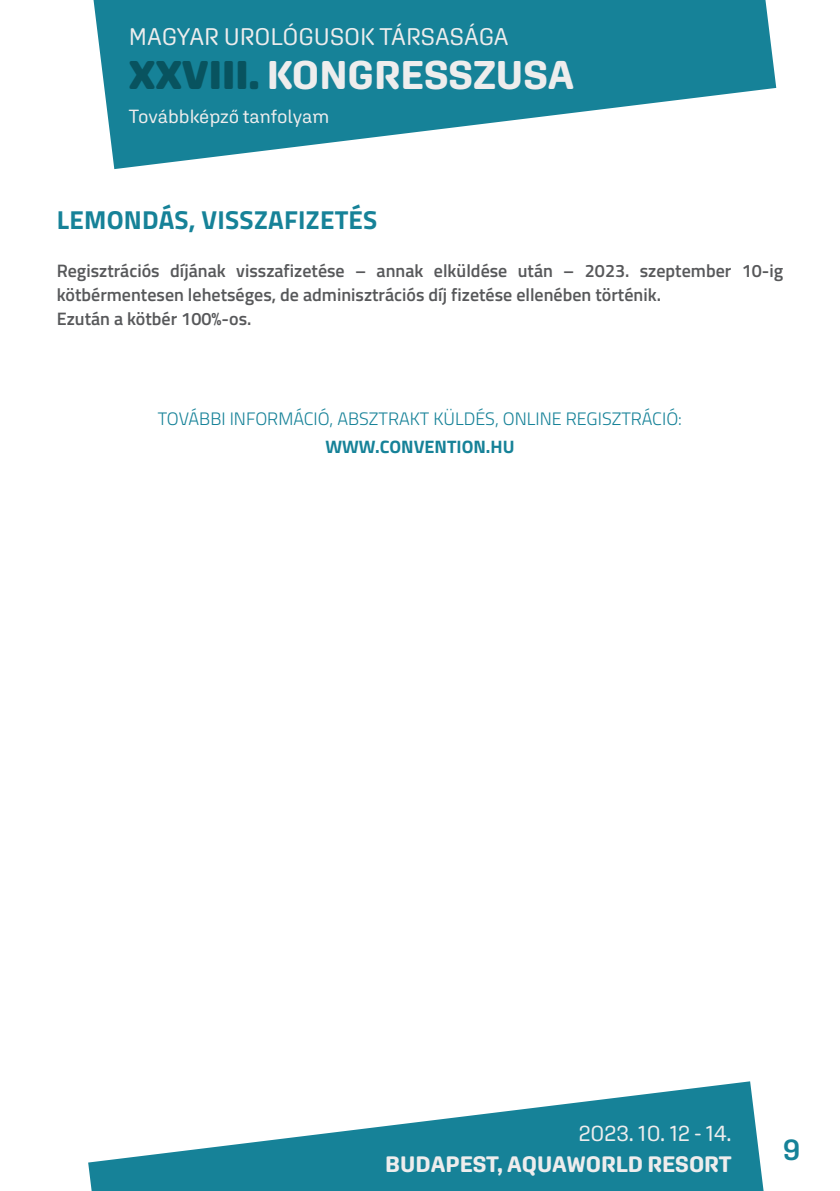
<style>
.page{position:relative;width:840px;height:1191px;background:#fff}
.page>*{position:absolute;margin:0;border:0;box-sizing:border-box;transform-origin:0 0}
.t1{font:700 40px "Aglet Sans";color:#eeeded}
.t2{font:600 30px "Aglet Sans";color:#168298}
.t3{font:700 26px "Titillium Web";letter-spacing:.01em;color:#168298}
.t4{font:24px "Aglet Sans";color:#eeeded}
.t5{font:700 22.4px "Aglet Sans";color:#eeeded}
.t6{font:22.4px "Aglet Sans";color:#eeeded}
.t7{font:19px "Aglet Sans";letter-spacing:-.005em;color:#eeeded}
.t8{font:600 18px/24px "Titillium Web";color:#57585a}
.t9{font:300 18px "Titillium Web";color:#168298}
.t10{font:700 18px "Titillium Web";color:#168298}
.s1{font-weight:900;color:#08535f}
</style>
<div class="page">
<svg style="left:93px;top:0;width:682px;height:169px;fill:#168298"></svg>
<svg style="left:88px;top:1081px;width:676px;height:110px;fill:#168298"></svg>
<h3 class="t4" style="left:129px;top:23px;width:381px">MAGYAR UROLÓGUSOK TÁRSASÁGA</h3>
<h1 class="t1" style="left:129px;top:51px;width:446px"><span class="s1">XXVIII.</span> KONGRESSZUSA</h1>
<p class="t7" style="left:129px;top:105px;width:202px">Továbbképző tanfolyam</p>
<p class="t3" style="left:57px;top:200px;width:322px">LEMONDÁS, VISSZAFIZETÉS</p>
<p class="t8" style="left:57px;top:258px;width:727px">Regisztrációs díjának visszafizetése – annak elküldése után – 2023. szeptember 10-ig kötbérmentesen lehetséges, de adminisztrációs díj fizetése ellenében történik.</p>
<p class="t8" style="left:57px;top:306px;width:196px">Ezután a kötbér 100%-os.</p>
<p class="t9" style="left:158px;top:406px;width:525px">TOVÁBBI INFORMÁCIÓ, ABSZTRAKT KÜLDÉS, ONLINE REGISZTRÁCIÓ:</p>
<p class="t10" style="left:325px;top:433px;width:190px">WWW.CONVENTION.HU</p>
<p class="t6" style="left:578px;top:1120px;width:154px">2023. 10. 12 - 14.</p>
<p class="t5" style="left:385px;top:1150px;width:348px">BUDAPEST, AQUAWORLD RESORT</p>
<h2 class="t2" style="left:782px;top:1131px;width:19px">9</h2>
</div>
